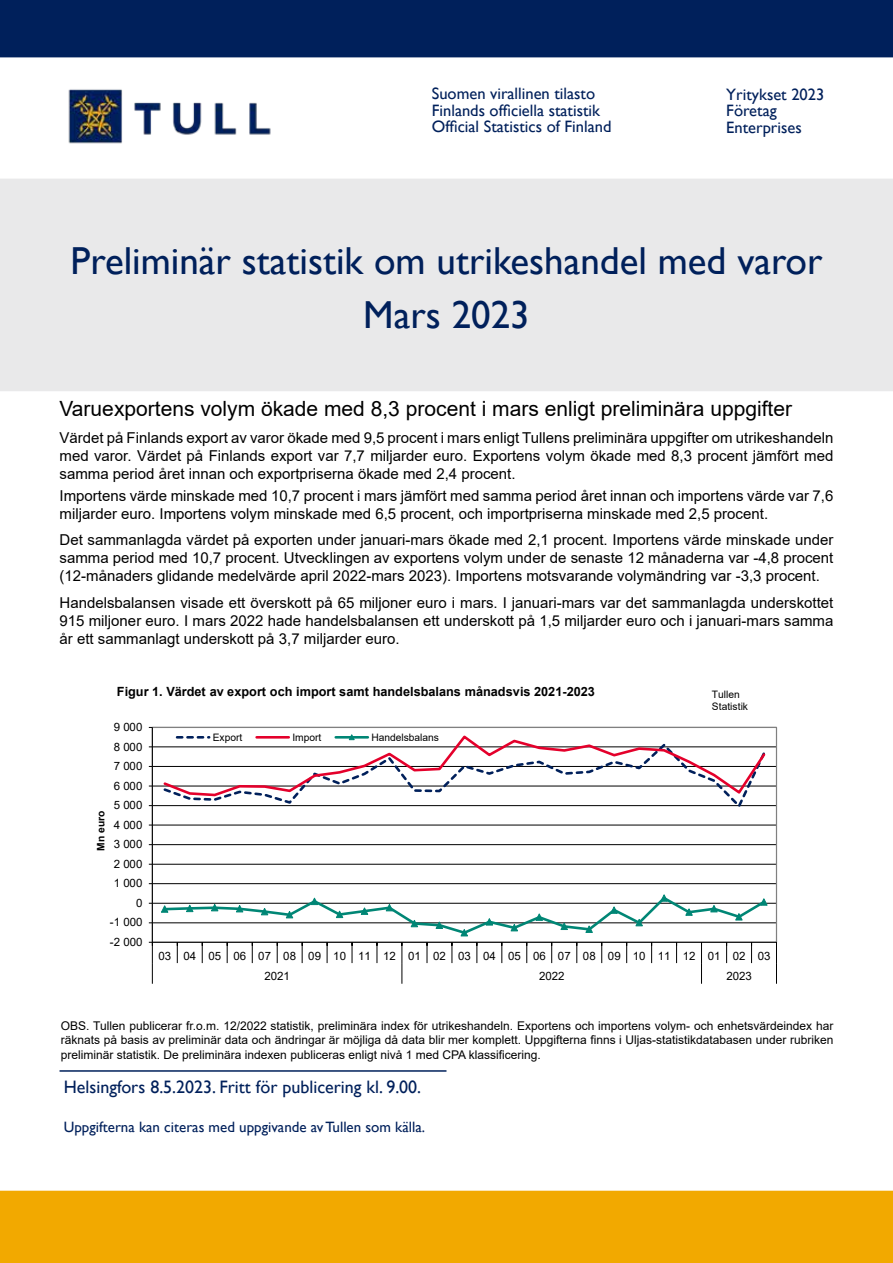
<style>
.page{position:relative;width:893px;height:1263px;background:#fff}
.page>*{position:absolute;margin:0;border:0;box-sizing:border-box;transform-origin:0 0}
.t1{font:39px/54px "Gill Sans";color:#00205b;text-align:center}
.t2{font:21px "Arial";color:#000}
.t3{font:18px "Gill Sans";color:#00205b}
.t4{font:16.5px/16.5px "Gill Sans";color:#00205b}
.t5{font:15px/18px "Arial";color:#000;text-align:justify}
.t6{font:15px "Gill Sans";color:#00205b}
.t7{font:700 12.75px "Arial";color:#000}
.t8{font:12px/14.4px "Arial";color:#000;text-align:justify}
.t9{font:11.55px/20.7px "Arial";letter-spacing:.005em;color:#000}
.t10{font:10.2px/11.9px "Arial";letter-spacing:-.005em;color:#000}
.t11{font:700 10.2px "Arial";color:#000}
</style>
<div class="page">
<div style="left:0;top:179px;width:893px;height:212px;background:#e9e9ea"></div>
<div style="left:0;top:0;width:893px;height:57px;background:#00205b"></div>
<div style="left:0;top:1191px;width:893px;height:72px;background:#f2a900"></div>
<hr style="left:60px;top:1070px;width:386px;height:2px;background:#00205b">
<img style="left:68px;top:89px;width:203px;height:55px">
<hr style="left:152px;top:922px;width:624px;height:1px;background:#000">
<hr style="left:152px;top:903px;width:624px;height:1px;background:#000">
<hr style="left:152px;top:883px;width:624px;height:1px;background:#000">
<hr style="left:152px;top:864px;width:624px;height:1px;background:#000">
<hr style="left:152px;top:844px;width:624px;height:1px;background:#000">
<hr style="left:152px;top:825px;width:624px;height:1px;background:#000">
<hr style="left:152px;top:805px;width:624px;height:1px;background:#000">
<hr style="left:152px;top:786px;width:624px;height:1px;background:#000">
<hr style="left:152px;top:766px;width:624px;height:1px;background:#000">
<hr style="left:152px;top:747px;width:624px;height:1px;background:#000">
<hr style="left:152px;top:727px;width:1px;height:215px;background:#000">
<hr style="left:152px;top:942px;width:624px;height:1px;background:#000">
<svg style="left:149px;top:942px;width:4px;height:42px"></svg>
<svg style="left:776px;top:942px;width:1px;height:42px"></svg>
<svg style="left:160px;top:894px;width:609px;height:90px"></svg>
<svg style="left:161px;top:734px;width:607px;height:73px"></svg>
<p class="t4" style="left:432px;top:86px;width:181px">Suomen virallinen tilasto<br>Finlands officiella statistik<br>Official Statistics of Finland</p>
<p class="t4" style="left:726px;top:86px;width:100px">Yritykset 2023<br>Företag<br>Enterprises</p>
<h1 class="t1" style="left:70px;top:234px;width:753px">Preliminär statistik om utrikeshandel med varor<br>Mars 2023</h1>
<h2 class="t2" style="left:60px;top:394px;width:734px">Varuexportens volym ökade med 8,3 procent i mars enligt preliminära uppgifter</h2>
<p class="t5" style="left:60px;top:428px;width:775px">Värdet på Finlands export av varor ökade med 9,5 procent i mars enligt Tullens preliminära uppgifter om utrikeshandeln med varor. Värdet på Finlands export var 7,7 miljarder euro. Exportens volym ökade med 8,3 procent jämfört med samma period året innan och exportpriserna ökade med 2,4 procent.</p>
<p class="t5" style="left:60px;top:486px;width:775px">Importens värde minskade med 10,7 procent i mars jämfört med samma period året innan och importens värde var 7,6 miljarder euro. Importens volym minskade med 6,5 procent, och importpriserna minskade med 2,5 procent.</p>
<p class="t5" style="left:60px;top:531px;width:775px">Det sammanlagda värdet på exporten under januari-mars ökade med 2,1 procent. Importens värde minskade under samma period med 10,7 procent. Utvecklingen av exportens volym under de senaste 12 månaderna var -4,8 procent (12-månaders glidande medelvärde april 2022-mars 2023). Importens motsvarande volymändring var -3,3 procent.</p>
<p class="t5" style="left:60px;top:593px;width:775px">Handelsbalansen visade ett överskott på 65 miljoner euro i mars. I januari-mars var det sammanlagda underskottet 915 miljoner euro. I mars 2022 hade handelsbalansen ett underskott på 1,5 miljarder euro och i januari-mars samma år ett sammanlagt underskott på 3,7 miljarder euro.</p>
<p class="t7" style="left:117px;top:683px;width:479px">Figur 1. Värdet av export och import samt handelsbalans månadsvis 2021-2023</p>
<p class="t10" style="left:213px;top:731px;width:31px">Export</p>
<p class="t10" style="left:292px;top:731px;width:30px">Import</p>
<p class="t10" style="left:371px;top:731px;width:69px">Handelsbalans</p>
<p class="t9" style="left:114px;top:716px;width:30px">9 000</p>
<p class="t9" style="left:114px;top:736px;width:30px">8 000</p>
<p class="t9" style="left:114px;top:756px;width:30px">7 000</p>
<p class="t11" style="left:94px;top:851px;width:41px;rotate:-90deg">Mn euro</p>
<p class="t9" style="left:114px;top:775px;width:30px">6 000</p>
<p class="t9" style="left:114px;top:795px;width:30px">5 000</p>
<p class="t9" style="left:114px;top:814px;width:30px">4 000</p>
<p class="t9" style="left:114px;top:834px;width:30px">3 000</p>
<p class="t9" style="left:114px;top:853px;width:30px">2 000</p>
<p class="t9" style="left:114px;top:873px;width:30px">1 000</p>
<p class="t9" style="left:136px;top:892px;width:8px">0</p>
<p class="t9" style="left:110px;top:912px;width:34px">-1 000</p>
<p class="t9" style="left:110px;top:931px;width:34px">-2 000</p>
<p class="t10" style="left:712px;top:688px;width:38px">Tullen<br>Statistik</p>
<p class="t9" style="left:264px;top:945px;width:507px;text-indent:-106px">03 04 05 06 07 08 09 10 11 12 01 02 03 04 05 06 07 08 09 10 11 12 01 02 03<br>2021</p>
<p class="t9" style="left:539px;top:966px;width:27px">2022</p>
<p class="t9" style="left:726px;top:966px;width:27px">2023</p>
<p class="t8" style="left:61px;top:1018px;width:774px">OBS. Tullen publicerar fr.o.m. 12/2022 statistik, preliminära index för utrikeshandeln. Exportens och importens volym- och enhetsvärdeindex har räknats på basis av preliminär data och ändringar är möjliga då data blir mer komplett. Uppgifterna finns i Uljas-statistikdatabasen under rubriken preliminär statistik. De preliminära indexen publiceras enligt nivå 1 med CPA klassificering.</p>
<p class="t3" style="left:64px;top:1076px;width:359px">Helsingfors 8.5.2023. Fritt för publicering kl. 9.00.</p>
<p class="t6" style="left:64px;top:1118px;width:363px">Uppgifterna kan citeras med uppgivande av Tullen som källa.</p>
</div>
